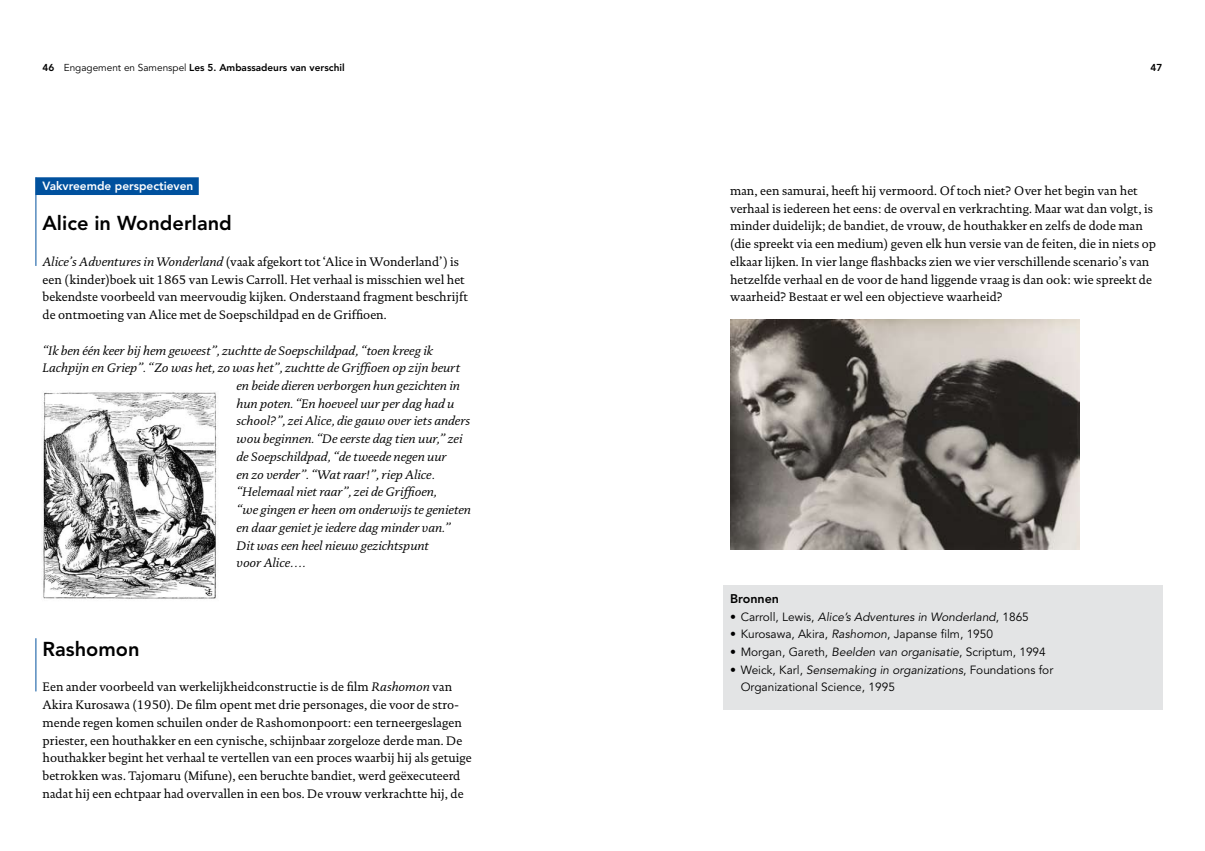
<style>
.page{position:relative;width:1205px;height:851px;background:#fff}
.page>*{position:absolute;margin:0;border:0;box-sizing:border-box;transform-origin:0 0}
.t1{font:800 20px "Avenir LT";color:#000}
.t2{font:12.5px/17.8px "DTL Documenta TOT";color:#000}
.t3{font:italic 12.5px "DTL Documenta TOT";color:#000}
.t4{font:800 12.5px "Avenir LT";color:#000}
.t5{font:11.88px/17.8px "Avenir LT";color:#000}
.t6{font:italic 11.88px "Avenir LT";color:#000}
.t7{font:800 11.88px "Avenir LT";color:#fff}
.t8{font:800 10px "Avenir LT";color:#000}
.s1{font-weight:400}
.s2{font-style:italic}
.s3{font-style:normal}
</style>
<div class="page">
<div style="left:723px;top:585px;width:439px;height:124px;background:#e3e4e5"></div>
<hr style="left:35px;top:177px;width:1px;height:89px;background:#00519e">
<hr style="left:35px;top:638px;width:1px;height:53px;background:#00519e">
<div style="left:35px;top:177px;width:164px;height:18px;background:#00519e"></div>
<img style="left:730px;top:319px;width:349px;height:230px">
<img style="left:43px;top:392px;width:174px;height:207px">
<p class="t8" style="left:43px;top:61px;width:304px">46 <span class="s1">Engagement en Samenspel</span> Les 5. Ambassadeurs van verschil</p>
<p class="t8" style="left:1150px;top:61px;width:13px">47</p>
<p class="t7" style="left:43px;top:178px;width:152px">Vakvreemde perspectieven</p>
<h1 class="t1" style="left:43px;top:212px;width:191px">Alice in Wonderland</h1>
<p class="t2" style="left:43px;top:253px;width:427px"><span class="s2">Alice’s Adventures in Wonderland</span> (vaak afgekort tot ‘Alice in Wonderland’) is een (kinder)boek uit 1865 van Lewis Carroll. Het verhaal is misschien wel het bekendste voorbeeld van meervoudig kijken. Onderstaand fragment beschrijft de ontmoeting van Alice met de Soepschildpad en de Griffioen.</p>
<p class="t3" style="left:43px;top:343px;width:392px">“Ik ben één keer bij hem geweest”, zuchtte de Soepschildpad, “toen kreeg ik</p>
<p class="t3" style="left:43px;top:360px;width:419px">Lachpijn en Griep”. “Zo was het, zo was het”, zuchtte de Griffioen op zijn beurt</p>
<p class="t3" style="left:237px;top:378px;width:225px">en beide dieren verborgen hun gezichten in</p>
<p class="t3" style="left:237px;top:396px;width:219px">hun poten. “En hoeveel uur per dag had u</p>
<p class="t3" style="left:237px;top:413px;width:235px">school?”, zei Alice, die gauw over iets anders</p>
<p class="t3" style="left:237px;top:431px;width:227px">wou beginnen. “De eerste dag tien uur,” zei</p>
<p class="t3" style="left:237px;top:449px;width:211px">de Soepschildpad, “de tweede negen uur</p>
<p class="t3" style="left:237px;top:467px;width:199px">en zo verder”. “Wat raar!”, riep Alice.</p>
<p class="t3" style="left:237px;top:484px;width:202px">“Helemaal niet raar”, zei de Griffioen,</p>
<p class="t3" style="left:237px;top:502px;width:236px">“we gingen er heen om onderwijs te genieten</p>
<p class="t3" style="left:237px;top:520px;width:215px">en daar geniet je iedere dag minder van.”</p>
<p class="t3" style="left:237px;top:537px;width:194px">Dit was een heel nieuw gezichtspunt</p>
<p class="t3" style="left:237px;top:555px;width:70px">voor Alice….</p>
<h1 class="t1" style="left:43px;top:637px;width:98px">Rashomon</h1>
<p class="t2" style="left:43px;top:678px;width:431px">Een ander voorbeeld van werkelijkheidconstructie is de film <span class="s2">Rashomon</span> van Akira Kurosawa (1950). De film opent met drie personages, die voor de stro&shy;mende regen komen schuilen onder de Rashomonpoort: een terneergeslagen priester, een houthakker en een cynische, schijnbaar zorgeloze derde man. De houthakker begint het verhaal te vertellen van een proces waarbij hij als getuige betrokken was. Tajomaru (Mifune), een beruchte bandiet, werd geëxecuteerd nadat hij een echtpaar had overvallen in een bos. De vrouw verkrachtte hij, de</p>
<p class="t2" style="left:730px;top:182px;width:427px">man, een samurai, heeft hij vermoord. Of toch niet? Over het begin van het verhaal is iedereen het eens: de overval en verkrachting. Maar wat dan volgt, is minder duidelijk; de bandiet, de vrouw, de houthakker en zelfs de dode man (die spreekt via een medium) geven elk hun versie van de feiten, die in niets op elkaar lijken. In vier lange flashbacks zien we vier verschillende scenario’s van hetzelfde verhaal en de voor de hand liggende vraag is dan ook: wie spreekt de waarheid? Bestaat er wel een objectieve waarheid?</p>
<p class="t4" style="left:730px;top:591px;width:51px">Bronnen</p>
<p class="t6" style="left:730px;top:609px;width:300px"><span class="s3">• Carroll, Lewis,</span> Alice’s Adventures in Wonderland<span class="s3">, 1865</span></p>
<p class="t5" style="left:730px;top:625px;width:264px">• Kurosawa, Akira, <span class="s2">Rashomon</span>, Japanse film, 1950</p>
<p class="t5" style="left:730px;top:643px;width:317px">• Morgan, Gareth, <span class="s2">Beelden van organisatie</span>, Scriptum, 1994</p>
<p class="t5" style="left:741px;top:661px;width:314px;text-indent:-11px">• Weick, Karl, <span class="s2">Sensemaking in organizations</span>, Foundations for<br>Organizational Science, 1995</p>
</div>
